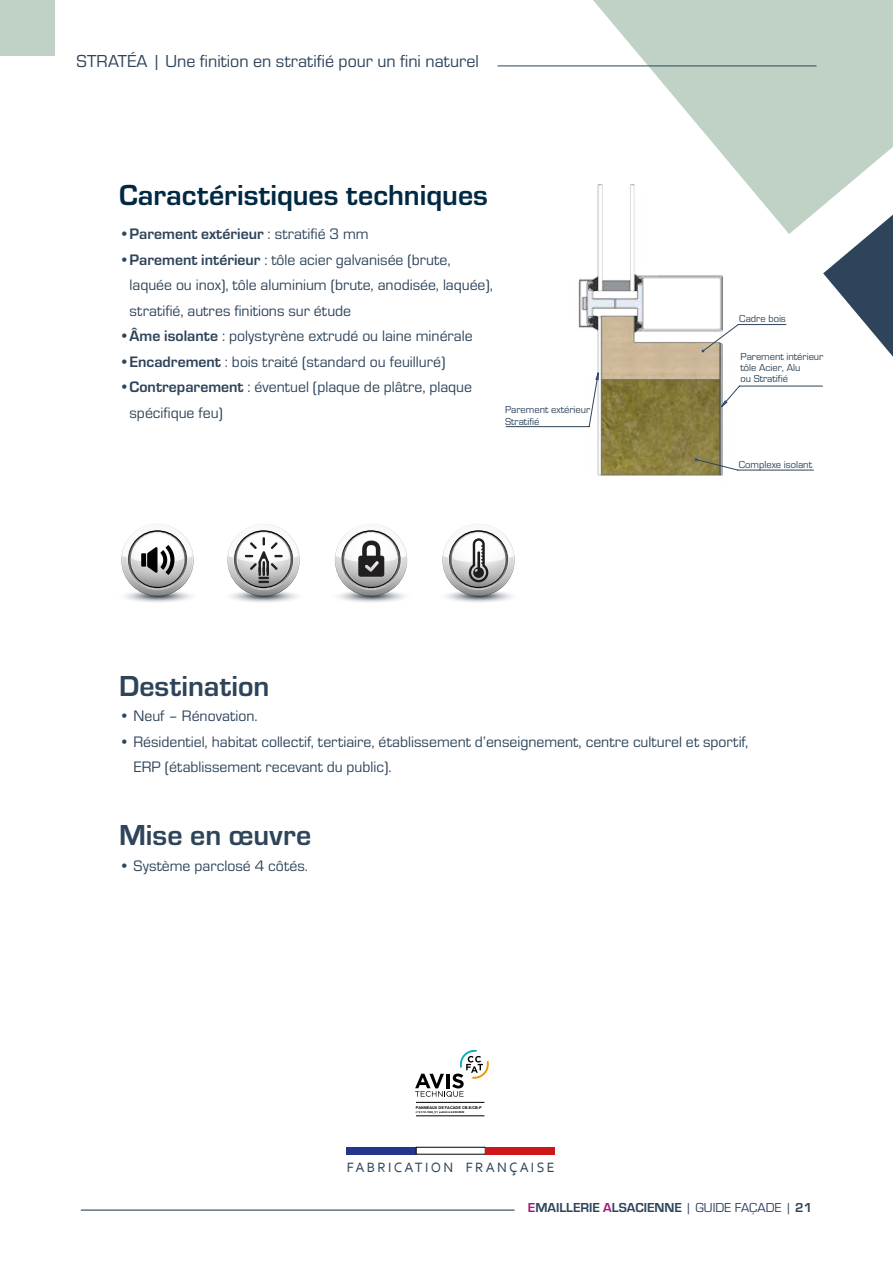
<style>
.page{position:relative;width:893px;height:1263px;background:#fff}
.page>*{position:absolute;margin:0;border:0;box-sizing:border-box;transform-origin:0 0}
.t1{font:700 30px "Eurostile";color:#002944}
.t2{font:700 30px "Eurostile";color:#2d445a}
.t3{font:18px "Eurostile";color:#2d445a}
.t4{font:15.75px/25.5px "Eurostile";color:#2d445a}
.t5{font:700 15.75px "Eurostile";color:#2d445a}
.t6{font:14.1px "Corbel";letter-spacing:.16em;color:#2d445a}
.t7{font:700 13.5px "Eurostile";color:#2d445a}
.t8{font:10.5px/11.2px "Eurostile";color:#2d445a}
.t9{font:700 3.9px "Arial";color:#000}
.t10{font:700 2.7px "Arial";color:#000}
.s1{font-weight:400}
.s2{font-weight:700}
.s3{color:#a71681}
</style>
<div class="page">
<div style="left:0;top:0;width:55px;height:55px;background:#bfd2c5"></div>
<svg style="left:823px;top:234px;width:70px;height:123px"></svg>
<svg style="left:575px;top:0;width:318px;height:234px;fill:#bfd2c5"></svg>
<hr style="left:81px;top:1209px;width:433px;height:2px;background:#2d445a">
<hr style="left:497px;top:66px;width:319px;height:1px;background:#2d445a">
<svg style="left:227px;top:524px;width:73px;height:78px"></svg>
<svg style="left:335px;top:524px;width:73px;height:78px"></svg>
<svg style="left:121px;top:524px;width:73px;height:78px"></svg>
<svg style="left:442px;top:524px;width:73px;height:78px"></svg>
<div style="left:347px;top:1147px;width:69px;height:7px;background:#26358c"></div>
<div style="left:416px;top:1147px;width:69px;height:7px;border:1px solid #000"></div>
<div style="left:485px;top:1147px;width:70px;height:7px;background:#cd1719"></div>
<img style="left:575px;top:176px;width:156px;height:300px">
<svg style="left:506px;top:324px;width:317px;height:146px"></svg>
<svg style="left:596px;top:350px;width:131px;height:111px;background:#9d9161"></svg>
<svg style="left:415px;top:1050px;width:74px;height:47px"></svg>
<hr style="left:416px;top:1102px;width:68px;height:1px;background:#000">
<hr style="left:416px;top:1115px;width:68px;height:1px;background:#000">
<p class="t3" style="left:77px;top:49px;width:404px">STRATÉA | Une finition en stratifié pour un fini naturel</p>
<h1 class="t1" style="left:119px;top:174px;width:370px">Caractéristiques techniques</h1>
<p class="t5" style="left:119px;top:223px;width:251px">•Parement extérieur <span class="s1">: stratifié 3 mm</span></p>
<p class="t4" style="left:130px;top:246px;width:365px;text-indent:-11px"><span class="s2">•Parement intérieur</span> : tôle acier galvanisée (brute, laquée ou inox), tôle aluminium (brute, anodisée, laquée), stratifié, autres finitions sur étude</p>
<p class="t4" style="left:119px;top:323px;width:355px"><span class="s2">•Âme isolante</span> : polystyrène extrudé ou laine minérale</p>
<p class="t4" style="left:119px;top:348px;width:328px"><span class="s2">•Encadrement</span> : bois traité (standard ou feuilluré)</p>
<p class="t4" style="left:130px;top:374px;width:344px;text-indent:-11px"><span class="s2">•Contreparement</span> : éventuel (plaque de plâtre, plaque spécifique feu)</p>
<p class="t8" style="left:505px;top:404px;width:86px">Parement extérieur<br>Stratifié</p>
<p class="t8" style="left:739px;top:313px;width:48px">Cadre bois</p>
<p class="t8" style="left:740px;top:350px;width:84px">Parement intérieur tôle Acier, Alu<br>ou Stratifié</p>
<p class="t8" style="left:739px;top:458px;width:75px">Complexe isolant</p>
<h1 class="t2" style="left:119px;top:664px;width:152px">Destination</h1>
<p class="t4" style="left:119px;top:703px;width:140px">• Neuf – Rénovation.</p>
<p class="t4" style="left:133px;top:728px;width:616px;text-indent:-14px">• Résidentiel, habitat collectif, tertiaire, établissement d’enseignement, centre culturel et sportif,<br>ERP (établissement recevant du public).</p>
<h1 class="t2" style="left:119px;top:814px;width:194px">Mise en œuvre</h1>
<p class="t4" style="left:119px;top:852px;width:190px">• Système parclosé 4 côtés.</p>
<p class="t9" style="left:416px;top:1104px;width:67px">PANNEAUX DE FACADE CB-E/CB-P</p>
<p class="t10" style="left:416px;top:1110px;width:50px">n°2.1/12-1524_V1 publié le 24/03/2020</p>
<p class="t6" style="left:347px;top:1159px;width:209px">FABRICATION FRANÇAISE</p>
<p class="t7" style="left:528px;top:1198px;width:286px"><span class="s3">E</span>MAILLERIE <span class="s3">A</span>LSACIENNE <span class="s1">| GUIDE FAÇADE |</span> 21</p>
</div>
